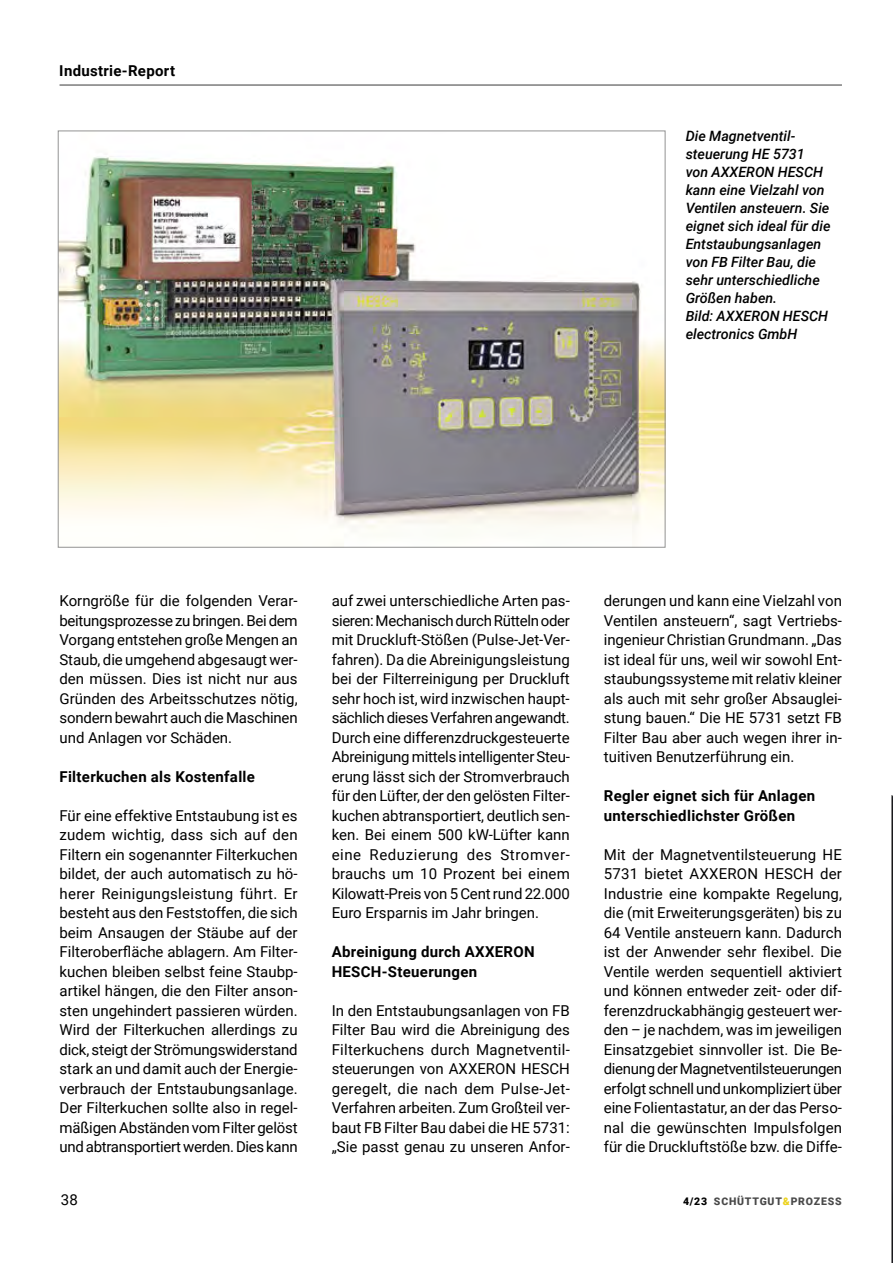
<style>
.page{position:relative;width:893px;height:1263px;background:#fff}
.page>*{position:absolute;margin:0;border:0;box-sizing:border-box;transform-origin:0 0}
.t1{font:15px/19.5px "Roboto";color:#000;text-align:justify}
.t2{font:700 15px/19.5px "Roboto";letter-spacing:.02em;color:#000}
.t3{font:italic 500 14.25px/18px "Roboto";color:#000}
.t4{font:900 10.5px "Roboto";letter-spacing:.075em;color:#484848}
.s1{color:#000}
.s2{color:#ecd21c}
.s3{color:#4a4a4a}
</style>
<div class="page">
<hr style="left:60px;top:84px;width:782px;height:2px;background:#7c7c7c">
<img style="left:60px;top:156px;width:603px;height:376px">
<svg style="left:891px;top:795px;width:2px;height:468px"></svg>
<p class="t2" style="left:59px;top:60px;width:117px">Industrie-Report</p>
<p class="t3" style="left:686px;top:127px;width:146px">Die Magnetventil&shy;steuerung HE 5731 von AXXERON HESCH kann eine Vielzahl von<br>Ventilen ansteuern. Sie eignet sich ideal für die<br>Entstaubungsanlagen von FB Filter Bau, die sehr unterschiedliche<br>Größen haben.<br>Bild: AXXERON HESCH electronics GmbH</p>
<p class="t1" style="left:60px;top:590px;width:240px">Korngröße für die folgenden Verar&shy;beitungsprozesse zu bringen. Bei dem Vorgang entstehen große Mengen an Staub, die umgehend abgesaugt wer&shy;den müssen. Dies ist nicht nur aus Gründen des Arbeitsschutzes nötig, sondern bewahrt auch die Maschinen und Anlagen vor Schäden.</p>
<p class="t2" style="left:60px;top:766px;width:197px">Filterkuchen als Kostenfalle</p>
<p class="t1" style="left:60px;top:805px;width:240px">Für eine effektive Entstaubung ist es zudem wichtig, dass sich auf den Filtern ein sogenannter Filterkuchen bildet, der auch automatisch zu hö&shy;herer Reinigungsleistung führt. Er besteht aus den Feststoffen, die sich beim Ansaugen der Stäube auf der Filteroberfläche ablagern. Am Filter&shy;kuchen bleiben selbst feine Staubp&shy;artikel hängen, die den Filter anson&shy;sten ungehindert passieren würden.<br>Wird der Filterkuchen allerdings zu dick, steigt der Strömungswiderstand stark an und damit auch der Energie&shy;verbrauch der Entstaubungsanlage.<br>Der Filterkuchen sollte also in regel&shy;mäßigen Abständen vom Filter gelöst und abtransportiert werden. Dies kann</p>
<p class="t1" style="left:332px;top:590px;width:240px">auf zwei unterschiedliche Arten pas&shy;sieren: Mechanisch durch Rütteln oder mit Druckluft-Stößen (Pulse-Jet-Ver&shy;fahren). Da die Abreinigungsleistung bei der Filterreinigung per Druckluft sehr hoch ist, wird inzwischen haupt&shy;sächlich dieses Verfahren angewandt.<br>Durch eine differenzdruckgesteuerte Abreinigung mittels intelligenter Steu&shy;erung lässt sich der Stromverbrauch für den Lüfter, der den gelösten Filter&shy;kuchen abtransportiert, deutlich sen&shy;ken. Bei einem 500 kW-Lüfter kann eine Reduzierung des Stromver&shy;brauchs um 10 Prozent bei einem Kilowatt-Preis von 5 Cent rund 22.000<br>Euro Ersparnis im Jahr bringen.</p>
<p class="t2" style="left:332px;top:941px;width:205px">Abreinigung durch AXXERON<br>HESCH-Steuerungen</p>
<p class="t1" style="left:332px;top:1000px;width:240px">In den Entstaubungsanlagen von FB Filter Bau wird die Abreinigung des Filterkuchens durch Magnetventil&shy;steuerungen von AXXERON HESCH geregelt, die nach dem Pulse-Jet-Verfahren arbeiten. Zum Großteil ver&shy;baut FB Filter Bau dabei die HE 5731: „Sie passt genau zu unseren Anfor-</p>
<p class="t1" style="left:604px;top:590px;width:240px">derungen und kann eine Vielzahl von Ventilen ansteuern“, sagt Vertriebs&shy;ingenieur Christian Grundmann. „Das ist ideal für uns, weil wir sowohl Ent&shy;staubungssysteme mit relativ kleiner als auch mit sehr großer Absauglei&shy;stung bauen.“ Die HE 5731 setzt FB Filter Bau aber auch wegen ihrer in&shy;tuitiven Benutzerführung ein.</p>
<p class="t2" style="left:604px;top:785px;width:213px">Regler eignet sich für Anlagen unterschiedlichster Größen</p>
<p class="t1" style="left:604px;top:844px;width:240px">Mit der Magnetventilsteuerung HE 5731 bietet AXXERON HESCH der Industrie eine kompakte Regelung, die (mit Erweiterungsgeräten) bis zu 64 Ventile ansteuern kann. Dadurch ist der Anwender sehr flexibel. Die Ventile werden sequentiell aktiviert und können entweder zeit- oder dif&shy;ferenzdruckabhängig gesteuert wer&shy;den – je nachdem, was im jeweiligen Einsatzgebiet sinnvoller ist. Die Be&shy;dienung der Magnetventilsteuerungen erfolgt schnell und unkompliziert über eine Folientastatur, an der das Perso&shy;nal die gewünschten Impulsfolgen für die Druckluftstöße bzw. die Diffe-</p>
<p class="t1" style="left:61px;top:1189px;width:18px">38</p>
<p class="t4" style="left:683px;top:1194px;width:160px"><span class="s1">4/23</span> SCHÜTTGUT<span class="s2">&amp;</span><span class="s3">PROZESS</span></p>
</div>
